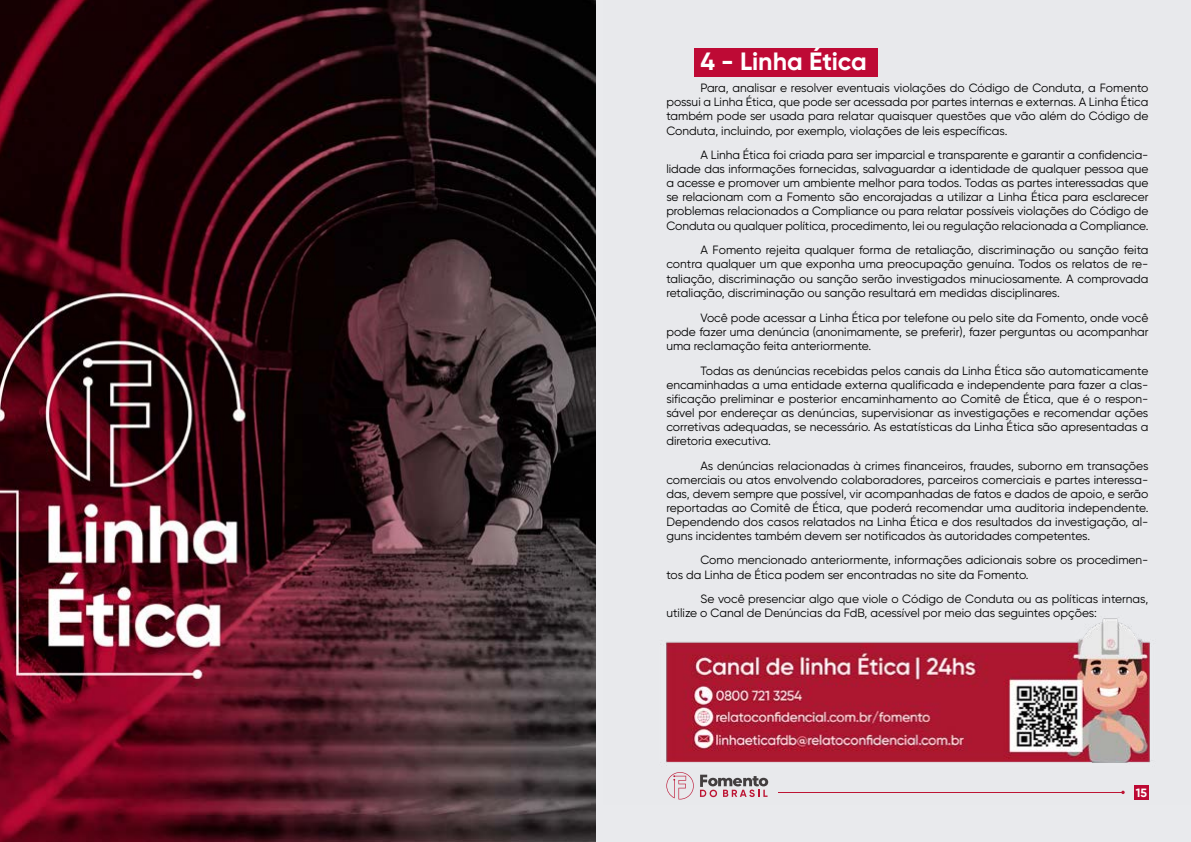
<style>
.page{position:relative;width:1191px;height:842px;background:#e9eaed}
.page>*{position:absolute;margin:0;border:0;box-sizing:border-box;transform-origin:0 0}
.t1{font:700 25px "Gilroy";color:#fff}
.t2{font:12px/14.1px "Gilroy";color:#000;text-align:justify}
.t3{font:700 12px "Gilroy";color:#fff}
</style>
<div class="page">
<img style="left:0;top:0;width:595px;height:842px">
<img style="left:660px;top:48px;width:490px;height:752px">
<div style="left:694px;top:48px;width:183px;height:28px;background:#be0a35"></div>
<h1 class="t1" style="left:700px;top:46px;width:168px">4 - Linha Ética</h1>
<p class="t2" style="left:666px;top:81px;width:483px;text-indent:34px">Para, analisar e resolver eventuais violações do Código de Conduta, a Fomento possui a Linha Ética, que pode ser acessada por partes internas e externas. A Linha Ética também pode ser usada para relatar quaisquer questões que vão além do Código de Conduta, incluindo, por exemplo, violações de leis específicas.</p>
<p class="t2" style="left:666px;top:148px;width:483px;text-indent:34px">A Linha Ética foi criada para ser imparcial e transparente e garantir a confidencia&shy;lidade das informações fornecidas, salvaguardar a identidade de qualquer pessoa que a acesse e promover um ambiente melhor para todos. Todas as partes interessadas que se relacionam com a Fomento são encorajadas a utilizar a Linha Ética para esclarecer problemas relacionados a Compliance ou para relatar possíveis violações do Código de Conduta ou qualquer política, procedimento, lei ou regulação relacionada a Compliance.</p>
<p class="t2" style="left:666px;top:242px;width:483px;line-height:14.4px;text-indent:34px">A Fomento rejeita qualquer forma de retaliação, discriminação ou sanção feita contra qualquer um que exponha uma preocupação genuína. Todos os relatos de re&shy;taliação, discriminação ou sanção serão investigados minuciosamente. A comprovada retaliação, discriminação ou sanção resultará em medidas disciplinares.</p>
<p class="t2" style="left:666px;top:310px;width:483px;line-height:14.4px;text-indent:34px">Você pode acessar a Linha Ética por telefone ou pelo site da Fomento, onde você pode fazer uma denúncia (anonimamente, se preferir), fazer perguntas ou acompanhar uma reclamação feita anteriormente.</p>
<p class="t2" style="left:666px;top:363px;width:483px;text-indent:34px">Todas as denúncias recebidas pelos canais da Linha Ética são automaticamente encaminhadas a uma entidade externa qualificada e independente para fazer a clas&shy;sificação preliminar e posterior encaminhamento ao Comitê de Ética, que é o respon&shy;sável por endereçar as denúncias, supervisionar as investigações e recomendar ações corretivas adequadas, se necessário. As estatísticas da Linha Ética são apresentadas a diretoria executiva.</p>
<p class="t2" style="left:666px;top:458px;width:483px;text-indent:34px">As denúncias relacionadas à crimes financeiros, fraudes, suborno em transações comerciais ou atos envolvendo colaboradores, parceiros comerciais e partes interessa&shy;das, devem sempre que possível, vir acompanhadas de fatos e dados de apoio, e serão reportadas ao Comitê de Ética, que poderá recomendar uma auditoria independente.<br>Dependendo dos casos relatados na Linha Ética e dos resultados da investigação, al&shy;guns incidentes também devem ser notificados às autoridades competentes.</p>
<p class="t2" style="left:666px;top:553px;width:483px;line-height:14.4px;text-indent:34px">Como mencionado anteriormente, informações adicionais sobre os procedimen&shy;tos da Linha de Ética podem ser encontradas no site da Fomento.</p>
<p class="t2" style="left:666px;top:592px;width:483px;text-indent:34px">Se você presenciar algo que viole o Código de Conduta ou as políticas internas, utilize o Canal de Denúncias da FdB, acessível por meio das seguintes opções:</p>
<p class="t3" style="left:1135px;top:785px;width:13px">15</p>
</div>
